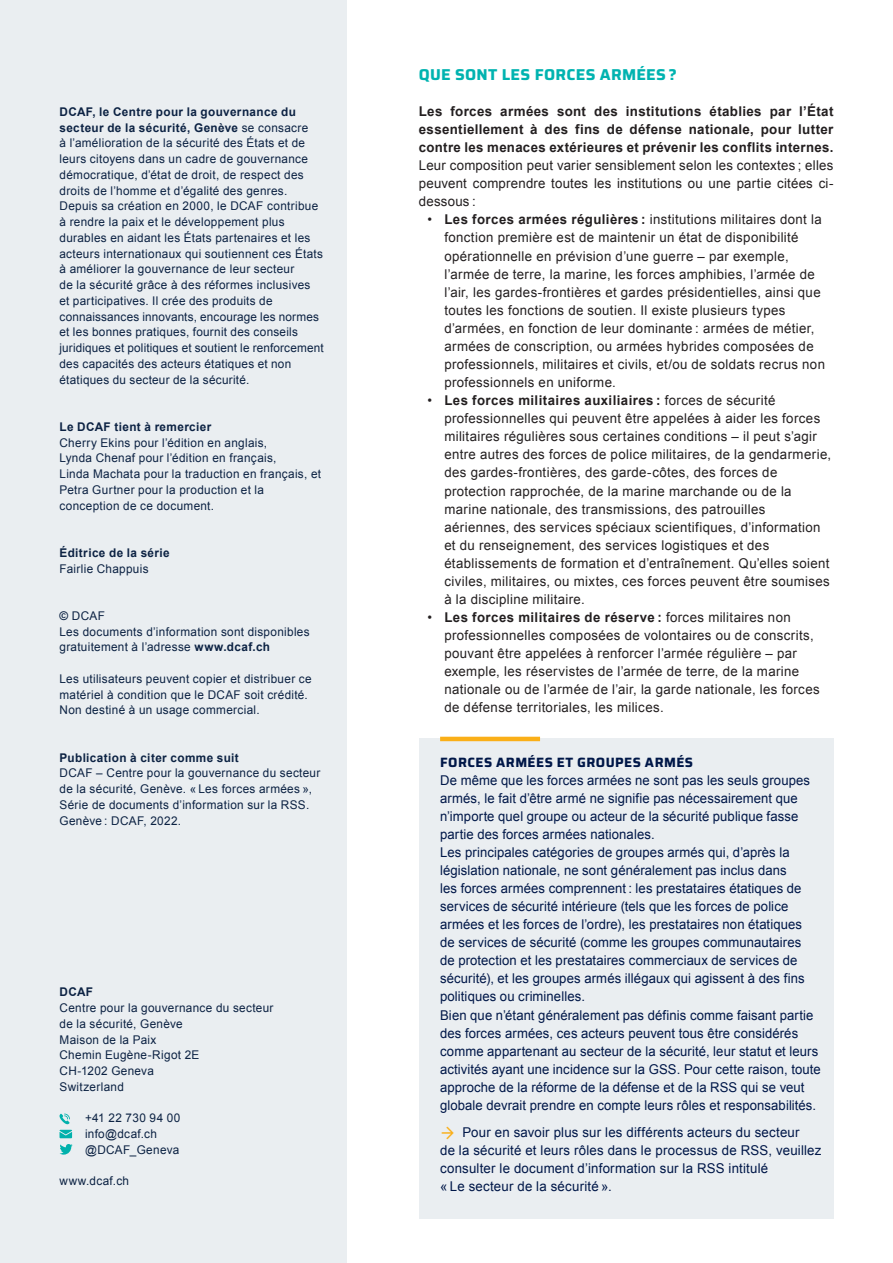
<style>
.page{position:relative;width:893px;height:1263px;background:#fff}
.page>*{position:absolute;margin:0;border:0;box-sizing:border-box;transform-origin:0 0}
.t1{font:700 15.75px "Saira";letter-spacing:.015em;color:#00b3b0}
.t2{font:13.5px/18.1px "Arial";letter-spacing:.025em;color:#231f20}
.t3{font:13.5px/18px "Arial";letter-spacing:.01em;color:#001748}
.t4{font:700 13.5px/18px "Arial";letter-spacing:.025em;color:#231f20;text-align:justify}
.t5{font:700 13.5px "Saira";letter-spacing:.035em;color:#001748}
.t6{font:12px/15.8px "Arial";letter-spacing:.025em;color:#0c2243}
.t7{font:700 12px "Arial";letter-spacing:.035em;color:#0c2243}
.s1{font-weight:700}
</style>
<div class="page">
<div style="left:419px;top:738px;width:414px;height:480px;background:#eaeef1"></div>
<hr style="left:440px;top:737px;width:100px;height:4px;background:#faaf18">
<div style="left:0;top:0;width:347px;height:1263px;background:#eaeef1"></div>
<svg style="left:60px;top:1113px;width:10px;height:11px"></svg>
<svg style="left:60px;top:1130px;width:12px;height:8px"></svg>
<svg style="left:60px;top:1144px;width:13px;height:10px"></svg>
<p class="t6" style="left:60px;top:104px;width:266px"><span class="s1">DCAF, le Centre pour la gouvernance du secteur de la sécurité, Genève</span> se consacre<br>à l’amélioration de la sécurité des États et de leurs citoyens dans un cadre de gouvernance démocratique, d’état de droit, de respect des droits de l’homme et d’égalité des genres.<br>Depuis sa création en 2000, le DCAF contribue à rendre la paix et le développement plus durables en aidant les États partenaires et les acteurs internationaux qui soutiennent ces États à améliorer la gouvernance de leur secteur<br>de la sécurité grâce à des réformes inclusives<br>et participatives. Il crée des produits de connaissances innovants, encourage les normes et les bonnes pratiques, fournit des conseils juridiques et politiques et soutient le renforcement des capacités des acteurs étatiques et non étatiques du secteur de la sécurité.</p>
<p class="t7" style="left:60px;top:419px;width:153px">Le DCAF tient à remercier</p>
<p class="t6" style="left:60px;top:435px;width:263px">Cherry Ekins pour l’édition en anglais,<br>Lynda Chenaf pour l’édition en français,<br>Linda Machata pour la traduction en français, et Petra Gurtner pour la production et la conception de ce document.</p>
<p class="t7" style="left:60px;top:545px;width:112px">Éditrice de la série</p>
<p class="t6" style="left:60px;top:561px;width:91px">Fairlie Chappuis</p>
<p class="t6" style="left:60px;top:608px;width:252px"><span class="s1">©</span> DCAF<br>Les documents d’information sont disponibles gratuitement à l’adresse <span class="s1">www.dcaf.ch</span></p>
<p class="t6" style="left:60px;top:671px;width:254px">Les utilisateurs peuvent copier et distribuer ce matériel à condition que le DCAF soit crédité.<br>Non destiné à un usage commercial.</p>
<p class="t7" style="left:60px;top:749px;width:181px">Publication à citer comme suit</p>
<p class="t6" style="left:60px;top:765px;width:262px">DCAF – Centre pour la gouvernance du secteur de la sécurité, Genève. « Les forces armées », Série de documents d’information sur la RSS.<br>Genève : DCAF, 2022.</p>
<p class="t7" style="left:60px;top:984px;width:35px">DCAF</p>
<p class="t6" style="left:60px;top:1000px;width:215px">Centre pour la gouvernance du secteur de la sécurité, Genève<br>Maison de la Paix<br>Chemin Eugène-Rigot 2E<br>CH-1202 Geneva<br>Switzerland</p>
<p class="t6" style="left:85px;top:1110px;width:97px">+41 22 730 94 00 info@dcaf.ch @DCAF_Geneva</p>
<p class="t6" style="left:60px;top:1173px;width:71px">www.dcaf.ch</p>
<p class="t1" style="left:419px;top:62px;width:260px">QUE SONT LES FORCES ARMÉES ?</p>
<p class="t4" style="left:419px;top:103px;width:416px">Les forces armées sont des institutions établies par l’État essentiellement à des fins de défense nationale, pour lutter contre les menaces extérieures et prévenir les conflits internes.</p>
<p class="t2" style="left:419px;top:156px;width:416px;text-align:justify">Leur composition peut varier sensiblement selon les contextes ; elles peuvent comprendre toutes les institutions ou une partie citées ci&shy;dessous :</p>
<p class="t2" style="left:444px;top:211px;width:382px;text-indent:-17px">• <span class="s1">Les forces armées régulières :</span> institutions militaires dont la fonction première est de maintenir un état de disponibilité opérationnelle en prévision d’une guerre – par exemple, l’armée de terre, la marine, les forces amphibies, l’armée de l’air, les gardes-frontières et gardes présidentielles, ainsi que toutes les fonctions de soutien. Il existe plusieurs types d’armées, en fonction de leur dominante : armées de métier, armées de conscription, ou armées hybrides composées de professionnels, militaires et civils, et/ou de soldats recrus non professionnels en uniforme.</p>
<p class="t2" style="left:444px;top:391px;width:388px;text-indent:-17px">• <span class="s1">Les forces militaires auxiliaires :</span> forces de sécurité professionnelles qui peuvent être appelées à aider les forces militaires régulières sous certaines conditions – il peut s’agir entre autres des forces de police militaires, de la gendarmerie, des gardes-frontières, des garde-côtes, des forces de protection rapprochée, de la marine marchande ou de la marine nationale, des transmissions, des patrouilles aériennes, des services spéciaux scientifiques, d’information et du renseignement, des services logistiques et des établissements de formation et d’entraînement. Qu’elles soient civiles, militaires, ou mixtes, ces forces peuvent être soumises à la discipline militaire.</p>
<p class="t2" style="left:444px;top:608px;width:377px;text-indent:-17px">• <span class="s1">Les forces militaires de réserve :</span> forces militaires non professionnelles composées de volontaires ou de conscrits, pouvant être appelées à renforcer l’armée régulière – par exemple, les réservistes de l’armée de terre, de la marine nationale ou de l’armée de l’air, la garde nationale, les forces de défense territoriales, les milices.</p>
<p class="t5" style="left:440px;top:751px;width:255px">FORCES ARMÉES ET GROUPES ARMÉS</p>
<p class="t3" style="left:440px;top:771px;width:382px">De même que les forces armées ne sont pas les seuls groupes armés, le fait d’être armé ne signifie pas nécessairement que n’importe quel groupe ou acteur de la sécurité publique fasse partie des forces armées nationales.<br>Les principales catégories de groupes armés qui, d’après la législation nationale, ne sont généralement pas inclus dans<br>les forces armées comprennent : les prestataires étatiques de services de sécurité intérieure (tels que les forces de police armées et les forces de l’ordre), les prestataires non étatiques<br>de services de sécurité (comme les groupes communautaires<br>de protection et les prestataires commerciaux de services de sécurité), et les groupes armés illégaux qui agissent à des fins politiques ou criminelles.<br>Bien que n’étant généralement pas définis comme faisant partie des forces armées, ces acteurs peuvent tous être considérés comme appartenant au secteur de la sécurité, leur statut et leurs activités ayant une incidence sur la GSS. Pour cette raison, toute approche de la réforme de la défense et de la RSS qui se veut globale devrait prendre en compte leurs rôles et responsabilités.</p>
<p class="t3" style="left:440px;top:1123px;width:383px;text-indent:22px">Pour en savoir plus sur les différents acteurs du secteur<br>de la sécurité et leurs rôles dans le processus de RSS, veuillez consulter le document d’information sur la RSS intitulé<br>« Le secteur de la sécurité ».</p>
</div>
